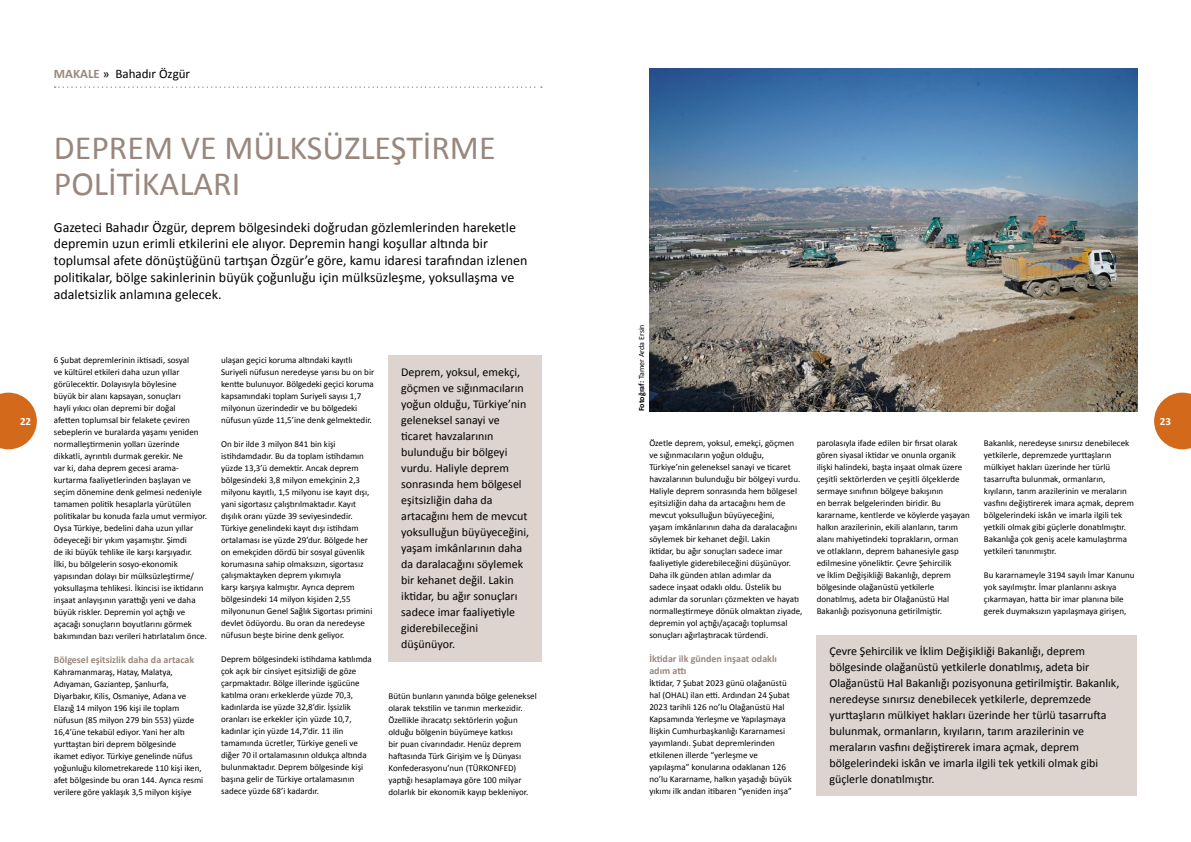
<style>
.page{position:relative;width:1191px;height:842px;background:#fff}
.page>*{position:absolute;margin:0;border:0;box-sizing:border-box;transform-origin:0 0}
.t1{font:34px/36px "Calibri";color:#99877d}
.t2{font:14px/16.8px "Calibri";color:#000}
.t3{font:13px "Calibri";color:#000}
.t4{font:12px/16px "Calibri";color:#000}
.t5{font:700 11px "Calibri";color:#fff}
.t6{font:700 10px/12px "Calibri";color:#99877d}
.t7{font:9px/12px "Calibri";color:#000}
.t8{font:8px "Calibri";color:#000}
.s1{font-weight:700;color:#99877d}
.s2{font-weight:700}
</style>
<div class="page">
<svg style="left:0;top:393px;width:37px;height:56px;background:#da8140"></svg>
<svg style="left:1154px;top:393px;width:37px;height:56px;background:#da8140"></svg>
<svg style="left:55px;top:86px;width:487px;height:2px"></svg>
<img style="left:649px;top:68px;width:488px;height:343px">
<div style="left:388px;top:356px;width:153px;height:306px;background:#ded4cf"></div>
<div style="left:816px;top:635px;width:321px;height:160px;background:#ded4cf"></div>
<h3 class="t3" style="left:54px;top:65px;width:138px"><span class="s1">MAKALE</span> » Bahadır Özgür</h3>
<h1 class="t1" style="left:54px;top:130px;width:443px">DEPREM VE MÜLKSÜZLEŞTİRME<br>POLİTİKALARI</h1>
<p class="t2" style="left:54px;top:219px;width:475px">Gazeteci Bahadır Özgür, deprem bölgesindeki doğrudan gözlemlerinden hareketle depremin uzun erimli etkilerini ele alıyor. Depremin hangi koşullar altında bir toplumsal afete dönüştüğünü tartışan Özgür’e göre, kamu idaresi tarafından izlenen politikalar, bölge sakinlerinin büyük çoğunluğu için mülksüzleşme, yoksullaşma ve adaletsizlik anlamına gelecek.</p>
<p class="t8" style="left:636px;top:411px;width:88px;rotate:-90deg"><span class="s2">Fotoğraf:</span> Tamer Arda Ersin</p>
<p class="t7" style="left:221px;top:354px;width:154px">ulaşan geçici koruma altındaki kayıtlı Suriyeli nüfusun neredeyse yarısı bu on bir kentte bulunuyor. Bölgedeki geçici koruma kapsamındaki toplam Suriyeli sayısı 1,7 milyonun üzerindedir ve bu bölgedeki nüfusun yüzde 11,5’ine denk gelmektedir.</p>
<p class="t7" style="left:221px;top:437px;width:153px">On bir ilde 3 milyon 841 bin kişi istihdamdadır. Bu da toplam istihdamın yüzde 13,3’ü demektir. Ancak deprem bölgesindeki 3,8 milyon emekçinin 2,3 milyonu kayıtlı, 1,5 milyonu ise kayıt dışı, yani sigortasız çalıştırılmaktadır. Kayıt dışılık oranı yüzde 39 seviyesindedir.<br>Türkiye genelindeki kayıt dışı istihdam ortalaması ise yüzde 29’dur. Bölgede her on emekçiden dördü bir sosyal güvenlik korumasına sahip olmaksızın, sigortasız çalışmaktayken deprem yıkımıyla<br>karşı karşıya kalmıştır. Ayrıca deprem bölgesindeki 14 milyon kişiden 2,55 milyonunun Genel Sağlık Sigortası primini devlet ödüyordu. Bu oran da neredeyse nüfusun beşte birine denk geliyor.</p>
<p class="t7" style="left:221px;top:653px;width:152px">Deprem bölgesindeki istihdama katılımda çok açık bir cinsiyet eşitsizliği de göze çarpmaktadır. Bölge illerinde işgücüne katılma oranı erkeklerde yüzde 70,3, kadınlarda ise yüzde 32,8’dir. İşsizlik oranları ise erkekler için yüzde 10,7, kadınlar için yüzde 14,7’dir. 11 ilin tamamında ücretler, Türkiye geneli ve diğer 70 il ortalamasının oldukça altında bulunmaktadır. Deprem bölgesinde kişi başına gelir de Türkiye ortalamasının sadece yüzde 68’i kadardır.</p>
<p class="t7" style="left:54px;top:354px;width:155px">6 Şubat depremlerinin iktisadi, sosyal<br>ve kültürel etkileri daha uzun yıllar görülecektir. Dolayısıyla böylesine<br>büyük bir alanı kapsayan, sonuçları<br>hayli yıkıcı olan depremi bir doğal<br>afetten toplumsal bir felakete çeviren sebeplerin ve buralarda yaşamı yeniden normalleştirmenin yolları üzerinde dikkatli, ayrıntılı durmak gerekir. Ne<br>var ki, daha deprem gecesi arama&shy;kurtarma faaliyetlerinden başlayan ve seçim dönemine denk gelmesi nedeniyle tamamen politik hesaplarla yürütülen politikalar bu konuda fazla umut vermiyor.<br>Oysa Türkiye, bedelini daha uzun yıllar ödeyeceği bir yıkım yaşamıştır. Şimdi<br>de iki büyük tehlike ile karşı karşıyadır.<br>İlki, bu bölgelerin sosyo-ekonomik yapısından dolayı bir mülksüzleştirme/ yoksullaşma tehlikesi. İkincisi ise iktidarın inşaat anlayışının yarattığı yeni ve daha büyük riskler. Depremin yol açtığı ve açacağı sonuçların boyutlarını görmek bakımından bazı verileri hatırlatalım önce.</p>
<p class="t6" style="left:54px;top:653px;width:142px">Bölgesel eşitsizlik daha da artacak</p>
<p class="t7" style="left:54px;top:666px;width:151px">Kahramanmaraş, Hatay, Malatya, Adıyaman, Gaziantep, Şanlıurfa, Diyarbakır, Kilis, Osmaniye, Adana ve Elazığ 14 milyon 196 kişi ile toplam nüfusun (85 milyon 279 bin 553) yüzde 16,4’üne tekabül ediyor. Yani her altı yurttaştan biri deprem bölgesinde ikamet ediyor. Türkiye genelinde nüfus yoğunluğu kilometrekarede 110 kişi iken, afet bölgesinde bu oran 144. Ayrıca resmi verilere göre yaklaşık 3,5 milyon kişiye</p>
<p class="t4" style="left:401px;top:364px;width:129px">Deprem, yoksul, emekçi, göçmen ve sığınmacıların yoğun olduğu, Türkiye’nin geleneksel sanayi ve ticaret havzalarının bulunduğu bir bölgeyi vurdu. Haliyle deprem sonrasında hem bölgesel eşitsizliğin daha da artacağını hem de mevcut yoksulluğun büyüyeceğini, yaşam imkânlarının daha da daralacağını söylemek bir kehanet değil. Lakin iktidar, bu ağır sonuçları sadece imar faaliyetiyle giderebileceğini düşünüyor.</p>
<p class="t5" style="left:20px;top:414px;width:13px">22</p>
<p class="t5" style="left:1159px;top:414px;width:13px">23</p>
<p class="t7" style="left:649px;top:437px;width:155px">Özetle deprem, yoksul, emekçi, göçmen ve sığınmacıların yoğun olduğu, Türkiye’nin geleneksel sanayi ve ticaret havzalarının bulunduğu bir bölgeyi vurdu.<br>Haliyle deprem sonrasında hem bölgesel eşitsizliğin daha da artacağını hem de mevcut yoksulluğun büyüyeceğini,<br>yaşam imkânlarının daha da daralacağını söylemek bir kehanet değil. Lakin<br>iktidar, bu ağır sonuçları sadece imar faaliyetiyle giderebileceğini düşünüyor.<br>Daha ilk günden atılan adımlar da<br>sadece inşaat odaklı oldu. Üstelik bu adımlar da sorunları çözmekten ve hayatı normalleştirmeye dönük olmaktan ziyade, depremin yol açtığı/açacağı toplumsal sonuçları ağırlaştıracak türdendi.</p>
<p class="t6" style="left:649px;top:653px;width:129px">İktidar ilk günden inşaat odaklı adım attı</p>
<p class="t7" style="left:649px;top:677px;width:144px">İktidar, 7 Şubat 2023 günü olağanüstü hal (OHAL) ilan etti. Ardından 24 Şubat 2023 tarihli 126 no’lu Olağanüstü Hal Kapsamında Yerleşme ve Yapılaşmaya İlişkin Cumhurbaşkanlığı Kararnamesi yayımlandı. Şubat depremlerinden etkilenen illerde “yerleşme ve yapılaşma” konularına odaklanan 126 no’lu Kararname, halkın yaşadığı büyük yıkımı ilk andan itibaren “yeniden inşa”</p>
<p class="t7" style="left:816px;top:437px;width:155px">parolasıyla ifade edilen bir fırsat olarak gören siyasal iktidar ve onunla organik ilişki halindeki, başta inşaat olmak üzere çeşitli sektörlerden ve çeşitli ölçeklerde sermaye sınıfının bölgeye bakışının<br>en berrak belgelerinden biridir. Bu kararname, kentlerde ve köylerde yaşayan halkın arazilerinin, ekili alanların, tarım alanı mahiyetindeki toprakların, orman<br>ve otlakların, deprem bahanesiyle gasp edilmesine yöneliktir. Çevre Şehircilik<br>ve İklim Değişikliği Bakanlığı, deprem bölgesinde olağanüstü yetkilerle donatılmış, adeta bir Olağanüstü Hal Bakanlığı pozisyonuna getirilmiştir.</p>
<p class="t7" style="left:984px;top:437px;width:151px">Bakanlık, neredeyse sınırsız denebilecek yetkilerle, depremzede yurttaşların mülkiyet hakları üzerinde her türlü tasarrufta bulunmak, ormanların, kıyıların, tarım arazilerinin ve meraların vasfını değiştirerek imara açmak, deprem bölgelerindeki iskân ve imarla ilgili tek yetkili olmak gibi güçlerle donatılmıştır.<br>Bakanlığa çok geniş acele kamulaştırma yetkileri tanınmıştır.</p>
<p class="t7" style="left:984px;top:569px;width:152px">Bu kararnameyle 3194 sayılı İmar Kanunu yok sayılmıştır. İmar planlarını askıya çıkarmayan, hatta bir imar planına bile gerek duymaksızın yapılaşmaya girişen,</p>
<p class="t4" style="left:829px;top:643px;width:291px">Çevre Şehircilik ve İklim Değişikliği Bakanlığı, deprem bölgesinde olağanüstü yetkilerle donatılmış, adeta bir Olağanüstü Hal Bakanlığı pozisyonuna getirilmiştir. Bakanlık, neredeyse sınırsız denebilecek yetkilerle, depremzede yurttaşların mülkiyet hakları üzerinde her türlü tasarrufta bulunmak, ormanların, kıyıların, tarım arazilerinin ve meraların vasfını değiştirerek imara açmak, deprem bölgelerindeki iskân ve imarla ilgili tek yetkili olmak gibi güçlerle donatılmıştır.</p>
<p class="t7" style="left:388px;top:690px;width:150px">Bütün bunların yanında bölge geleneksel olarak tekstilin ve tarımın merkezidir.<br>Özellikle ihracatçı sektörlerin yoğun olduğu bölgenin büyümeye katkısı<br>bir puan civarındadır. Henüz deprem haftasında Türk Girişim ve İş Dünyası Konfederasyonu’nun (TÜRKONFED) yaptığı hesaplamaya göre 100 milyar dolarlık bir ekonomik kayıp bekleniyor.</p>
</div>
